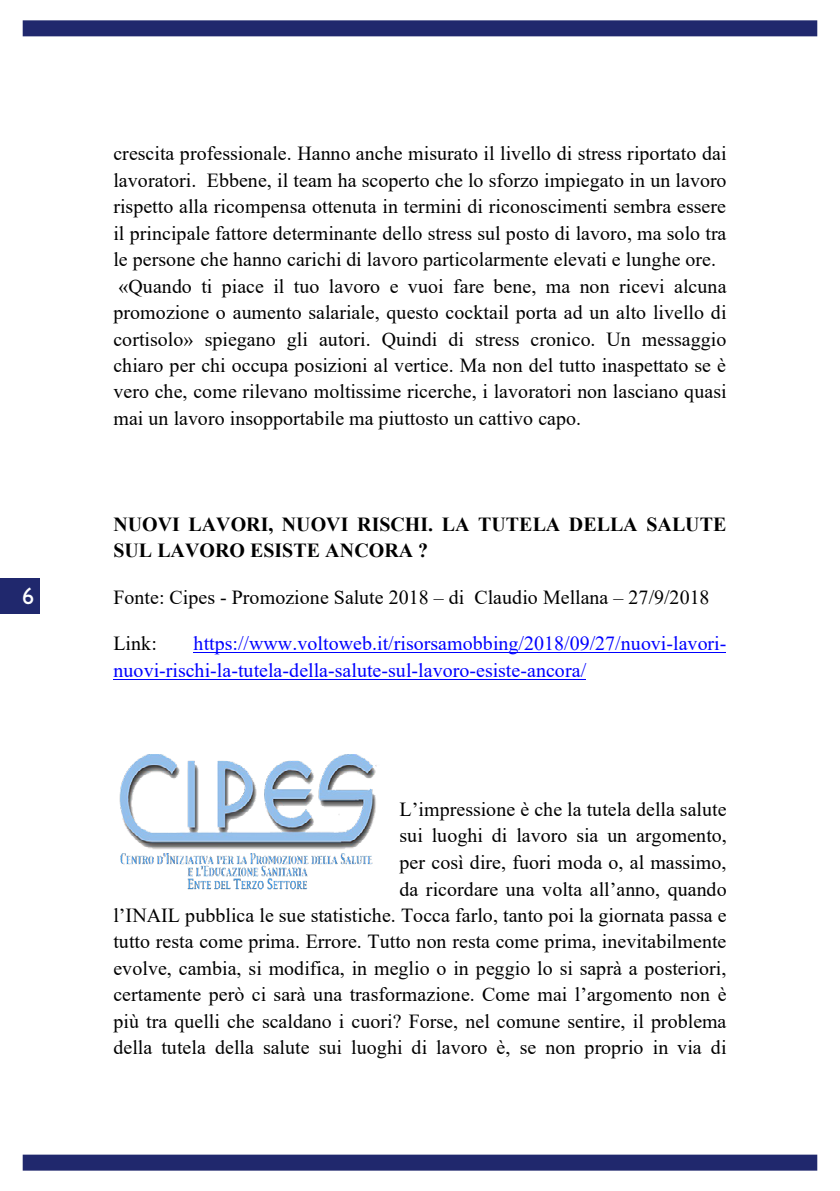
<style>
.page{position:relative;width:840px;height:1191px;background:#fff}
.page>*{position:absolute;margin:0;border:0;box-sizing:border-box;transform-origin:0 0}
.t1{font:24px "Gill Sans Std";color:#fff}
.t2{font:20px/26.4px "Times New Roman";color:#000}
.t3{font:20px/26.6px "Times New Roman";color:#00f}
.t4{font:700 20px/26.4px "Times New Roman";color:#000}
</style>
<div class="page">
<hr style="left:193px;top:652px;width:533px;height:1px;background:#00f">
<hr style="left:113px;top:679px;width:472px;height:1px;background:#00f">
<img style="left:119px;top:754px;width:258px;height:136px">
<div style="left:0;top:578px;width:40px;height:35px;background:#20286d"></div>
<div style="left:23px;top:20px;width:793px;height:16px;background:#20286d"></div>
<div style="left:23px;top:1154px;width:793px;height:16px;background:#20286d"></div>
<p class="t1" style="left:22px;top:582px;width:13px">6</p>
<p class="t2" style="left:113px;top:140px;width:614px">crescita professionale. Hanno anche misurato il livello di stress riportato dai lavoratori. Ebbene, il team ha scoperto che lo sforzo impiegato in un lavoro rispetto alla ricompensa ottenuta in termini di riconoscimenti sembra essere il principale fattore determinante dello stress sul posto di lavoro, ma solo tra le persone che hanno carichi di lavoro particolarmente elevati e lunghe ore. «Quando ti piace il tuo lavoro e vuoi fare bene, ma non ricevi alcuna promozione o aumento salariale, questo cocktail porta ad un alto livello di cortisolo» spiegano gli autori. Quindi di stress cronico. Un messaggio chiaro per chi occupa posizioni al vertice. Ma non del tutto inaspettato se è vero che, come rilevano moltissime ricerche, i lavoratori non lasciano quasi mai un lavoro insopportabile ma piuttosto un cattivo capo.</p>
<p class="t4" style="left:113px;top:510px;width:614px">NUOVI LAVORI, NUOVI RISCHI. LA TUTELA DELLA SALUTE<br>SUL LAVORO ESISTE ANCORA ?</p>
<p class="t2" style="left:113px;top:583px;width:597px">Fonte: Cipes - Promozione Salute 2018 – di Claudio Mellana – 27/9/2018</p>
<p class="t2" style="left:113px;top:629px;width:45px">Link:</p>
<p class="t3" style="left:113px;top:629px;width:614px;text-indent:80px">https://www.voltoweb.it/risorsamobbing/2018/09/27/nuovi-lavori&shy;nuovi-rischi-la-tutela-della-salute-sul-lavoro-esiste-ancora/</p>
<p class="t2" style="left:113px;top:795px;width:614px;text-align:right">L’impressione è che la tutela della salute<br>sui luoghi di lavoro sia un argomento,<br>per così dire, fuori moda o, al massimo,<br>da ricordare una volta all’anno, quando<br>l’INAIL pubblica le sue statistiche. Tocca farlo, tanto poi la giornata passa e tutto resta come prima. Errore. Tutto non resta come prima, inevitabilmente evolve, cambia, si modifica, in meglio o in peggio lo si saprà a posteriori, certamente però ci sarà una trasformazione. Come mai l’argomento non è più tra quelli che scaldano i cuori? Forse, nel comune sentire, il problema della tutela della salute sui luoghi di lavoro è, se non proprio in via di</p>
</div>
